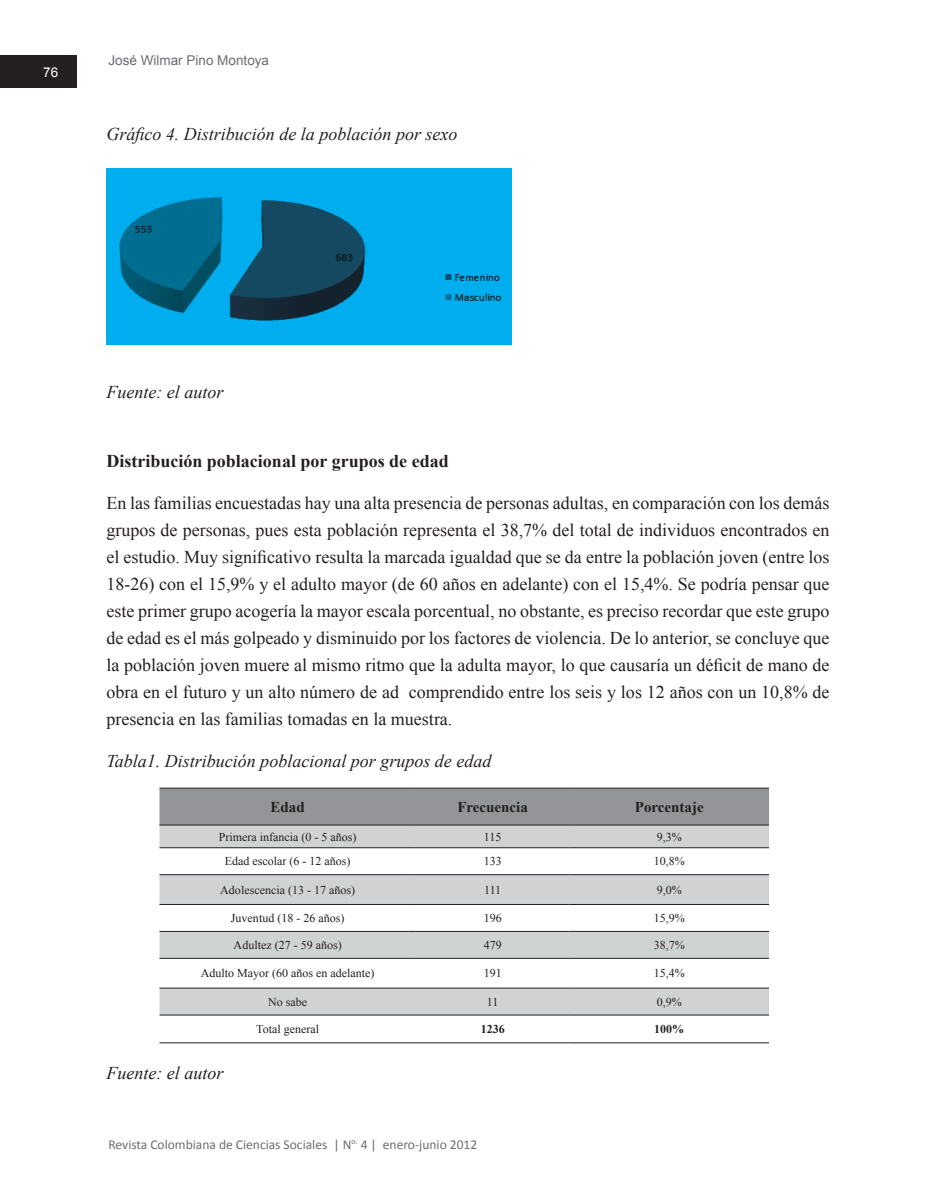
<style>
.page{position:relative;width:936px;height:1191px;background:#fff}
.page>*{position:absolute;margin:0;border:0;box-sizing:border-box;transform-origin:0 0}
.t1{font:18px/27px "Times New Roman";color:#231f20;text-align:justify}
.t2{font:italic 18px "Times New Roman";color:#231f20}
.t3{font:700 18px "Times New Roman";color:#231f20}
.t4{font:700 15px "Times New Roman";color:#231f20}
.t5{font:13.5px "Calibri";color:#6c6d70}
.t6{font:13.5px "Arial";color:#6c6d70}
.t7{font:13.5px "Arial";color:#fff}
.t8{font:12px "Times New Roman";color:#231f20}
.t9{font:700 12px "Times New Roman";color:#231f20}
</style>
<div class="page">
<div style="left:0;top:55px;width:77px;height:33px;background:#231f20"></div>
<img style="left:106px;top:168px;width:405px;height:176px">
<svg style="left:159px;top:788px;width:610px;height:59px;background:#a7a9ab"></svg>
<div style="left:159px;top:875px;width:610px;height:29px;background:#d1d2d4"></div>
<div style="left:159px;top:932px;width:610px;height:26px;background:#d1d2d4"></div>
<div style="left:159px;top:988px;width:610px;height:26px;background:#d1d2d4"></div>
<hr style="left:159px;top:824px;width:257px;height:1px;background:#231f20">
<hr style="left:416px;top:824px;width:153px;height:1px;background:#231f20">
<hr style="left:569px;top:824px;width:200px;height:1px;background:#231f20">
<hr style="left:159px;top:787px;width:257px;height:1px;background:#231f20">
<hr style="left:416px;top:787px;width:153px;height:1px;background:#231f20">
<hr style="left:569px;top:787px;width:200px;height:1px;background:#231f20">
<hr style="left:159px;top:1042px;width:257px;height:1px;background:#231f20">
<hr style="left:416px;top:1042px;width:153px;height:1px;background:#231f20">
<hr style="left:569px;top:1042px;width:200px;height:1px;background:#231f20">
<hr style="left:159px;top:847px;width:257px;height:1px;background:#231f20">
<hr style="left:416px;top:847px;width:153px;height:1px;background:#231f20">
<hr style="left:569px;top:847px;width:200px;height:1px;background:#231f20">
<hr style="left:159px;top:1014px;width:257px;height:1px;background:#231f20">
<hr style="left:416px;top:1014px;width:153px;height:1px;background:#231f20">
<hr style="left:569px;top:1014px;width:200px;height:1px;background:#231f20">
<hr style="left:159px;top:874px;width:257px;height:1px;background:#231f20">
<hr style="left:416px;top:874px;width:153px;height:1px;background:#231f20">
<hr style="left:569px;top:874px;width:200px;height:1px;background:#231f20">
<hr style="left:159px;top:904px;width:257px;height:1px;background:#231f20">
<hr style="left:416px;top:904px;width:153px;height:1px;background:#231f20">
<hr style="left:569px;top:904px;width:200px;height:1px;background:#231f20">
<hr style="left:159px;top:931px;width:257px;height:1px;background:#231f20">
<hr style="left:416px;top:931px;width:153px;height:1px;background:#231f20">
<hr style="left:569px;top:931px;width:200px;height:1px;background:#231f20">
<hr style="left:159px;top:958px;width:257px;height:1px;background:#231f20">
<hr style="left:416px;top:958px;width:153px;height:1px;background:#231f20">
<hr style="left:569px;top:958px;width:200px;height:1px;background:#231f20">
<hr style="left:159px;top:987px;width:257px;height:1px;background:#231f20">
<hr style="left:416px;top:987px;width:153px;height:1px;background:#231f20">
<hr style="left:569px;top:987px;width:200px;height:1px;background:#231f20">
<p class="t7" style="left:43px;top:63px;width:17px">76</p>
<p class="t6" style="left:108px;top:52px;width:162px">José Wilmar Pino Montoya</p>
<p class="t2" style="left:106px;top:122px;width:352px">Gráfico 4. Distribución de la población por sexo</p>
<p class="t2" style="left:106px;top:380px;width:118px">Fuente: el autor</p>
<p class="t3" style="left:106px;top:448px;width:344px">Distribución poblacional por grupos de edad</p>
<p class="t1" style="left:106px;top:489px;width:724px">En las familias encuestadas hay una alta presencia de personas adultas, en comparación con los demás grupos de personas, pues esta población representa el 38,7% del total de individuos encontrados en el estudio. Muy significativo resulta la marcada igualdad que se da entre la población joven (entre los 18-26) con el 15,9% y el adulto mayor (de 60 años en adelante) con el 15,4%. Se podría pensar que este primer grupo acogería la mayor escala porcentual, no obstante, es preciso recordar que este grupo de edad es el más golpeado y disminuido por los factores de violencia. De lo anterior, se concluye que la población joven muere al mismo ritmo que la adulta mayor, lo que causaría un déficit de mano de obra en el futuro y un alto número de ad comprendido entre los seis y los 12 años con un 10,8% de presencia en las familias tomadas en la muestra.</p>
<p class="t2" style="left:106px;top:748px;width:386px">Tabla1. Distribución poblacional por grupos de edad</p>
<p class="t4" style="left:270px;top:796px;width:36px">Edad</p>
<p class="t4" style="left:457px;top:796px;width:72px">Frecuencia</p>
<p class="t4" style="left:634px;top:796px;width:70px">Porcentaje</p>
<p class="t8" style="left:219px;top:828px;width:139px">Primera infancia (0 - 5 años)</p>
<p class="t8" style="left:484px;top:828px;width:19px">115</p>
<p class="t8" style="left:656px;top:828px;width:26px">9,3%</p>
<p class="t8" style="left:225px;top:853px;width:127px">Edad escolar (6 - 12 años)</p>
<p class="t8" style="left:483px;top:853px;width:19px">133</p>
<p class="t8" style="left:653px;top:853px;width:32px">10,8%</p>
<p class="t8" style="left:220px;top:881px;width:136px">Adolescencia (13 - 17 años)</p>
<p class="t8" style="left:484px;top:881px;width:19px">111</p>
<p class="t8" style="left:656px;top:881px;width:26px">9,0%</p>
<p class="t8" style="left:231px;top:910px;width:115px">Juventud (18 - 26 años)</p>
<p class="t8" style="left:483px;top:910px;width:19px">196</p>
<p class="t8" style="left:653px;top:910px;width:32px">15,9%</p>
<p class="t8" style="left:234px;top:937px;width:109px">Adultez (27 - 59 años)</p>
<p class="t8" style="left:483px;top:937px;width:19px">479</p>
<p class="t8" style="left:653px;top:937px;width:32px">38,7%</p>
<p class="t8" style="left:201px;top:965px;width:175px">Adulto Mayor (60 años en adelante)</p>
<p class="t8" style="left:483px;top:965px;width:19px">191</p>
<p class="t8" style="left:653px;top:965px;width:32px">15,4%</p>
<p class="t8" style="left:268px;top:993px;width:40px">No sabe</p>
<p class="t8" style="left:487px;top:993px;width:13px">11</p>
<p class="t8" style="left:656px;top:993px;width:26px">0,9%</p>
<p class="t8" style="left:256px;top:1021px;width:64px">Total general</p>
<p class="t9" style="left:480px;top:1020px;width:25px">1236</p>
<p class="t9" style="left:654px;top:1020px;width:31px">100%</p>
<p class="t2" style="left:106px;top:1060px;width:118px">Fuente: el autor</p>
<p class="t5" style="left:108px;top:1135px;width:370px">Revista Colombiana de Ciencias Sociales | N<sup>o.</sup> 4 | enero-junio 2012</p>
</div>
